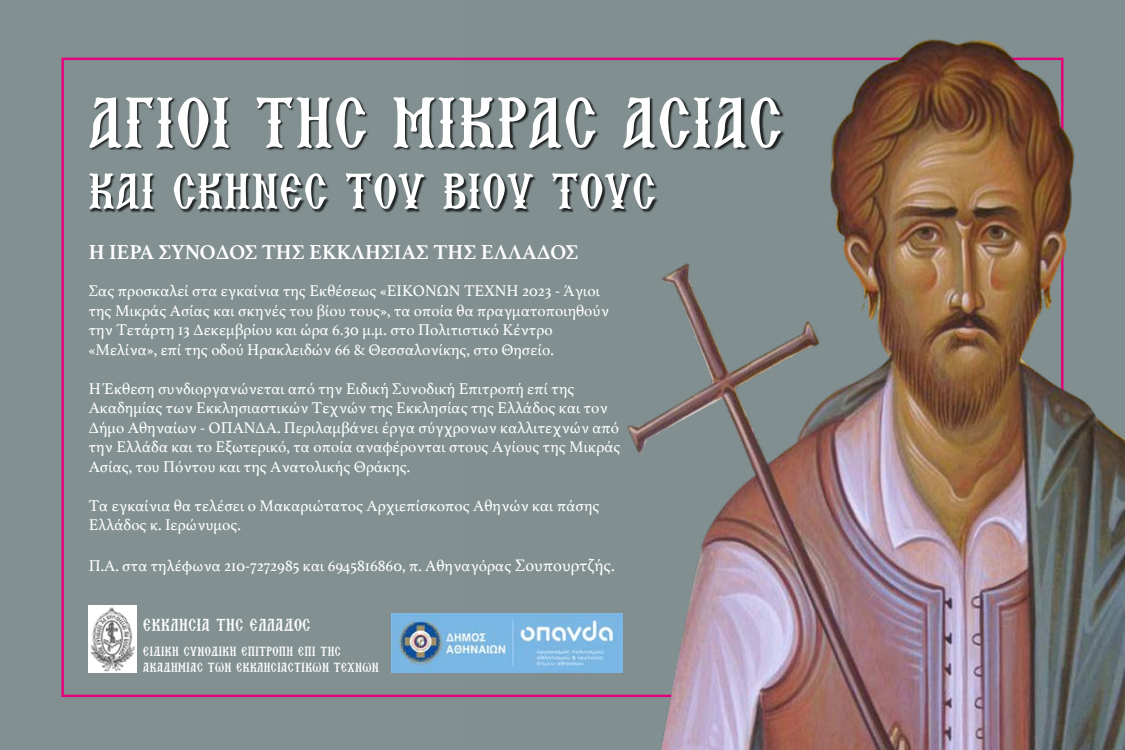
<style>
.page{position:relative;width:1125px;height:750px;background:#829091}
.page>*{position:absolute;margin:0;border:0;box-sizing:border-box;transform-origin:0 0}
.t1{font:72.25px "AL Byzantine";color:#fff}
.t2{font:50.88px "AL Byzantine";color:#fff}
.t3{font:700 21.25px "Athelas";color:#fff}
.t4{font:17.5px "AL Byzantine";color:#fff}
.t5{font:16.25px/19.5px "Athelas";color:#fff}
.t6{font:13.38px/16px "AL Byzantine";color:#fff}
.s1{font-size:17.5px}
</style>
<div class="page">
<div style="left:90px;top:98px;width:695px;height:114px;background:#000;opacity:.75"></div>
<img style="left:461px;top:39px;width:664px;height:711px">
<img style="left:392px;top:614px;width:231px;height:58px">
<img style="left:89px;top:605px;width:48px;height:67px">
<h1 class="t1" style="left:89px;top:89px;width:697px">Άγιοι της Μικράς Ασίας</h1>
<h2 class="t2" style="left:89px;top:168px;width:570px">και σκηνές του βιόυ τους</h2>
<h3 class="t3" style="left:89px;top:234px;width:491px">Η ΙΕΡΑ ΣΥΝΟΔΟΣ ΤΗΣ ΕΚΚΛΗΣΙΑΣ ΤΗΣ ΕΛΛΑΔΟΣ</h3>
<p class="t5" style="left:89px;top:281px;width:522px">Σας προσκαλεί στα εγκαίνια της Εκθέσεως «ΕΙΚΟΝΩΝ ΤΕΧΝΗ 2023 - Άγιοι της Μικράς Ασίας και σκηνές του βίου τους», τα οποία θα πραγματοποιηθούν την Tετάρτη 13 Δεκεμβρίου και ώρα 6.30 μ.μ. στο Πολιτιστικό Κέντρο «Μελίνα», επί της οδού Ηρακλειδών 66 &amp; Θεσσαλονίκης, στο Θησείο.</p>
<p class="t5" style="left:89px;top:378px;width:533px">Η Έκθεση συνδιοργανώνεται από την Ειδική Συνοδική Επιτροπή επί της Ακαδημίας των Εκκλησιαστικών Τεχνών της Εκκλησίας της Ελλάδος και τον Δήμο Αθηναίων - ΟΠΑΝΔΑ. Περιλαμβάνει έργα σύγχρονων καλλιτεχνών από την Ελλάδα και το Εξωτερικό, τα οποία αναφέρονται στους Αγίους της Μικράς Ασίας, του Πόντου και της Ανατολικής Θράκης.</p>
<p class="t5" style="left:89px;top:495px;width:512px">Τα εγκαίνια θα τελέσει ο Μακαριώτατος Αρχιεπίσκοπος Αθηνών και πάσης<br>Ελλάδος κ. Ιερώνυμος.</p>
<p class="t5" style="left:89px;top:555px;width:528px">Π.Α. στα τηλέφωνα 210-7272985 και 6945816860, π. Αθηναγόρας <span class="s1">Σουπουρτζής.</span></p>
<p class="t4" style="left:143px;top:617px;width:169px">Εκκλησία της Ελλάδος</p>
<p class="t6" style="left:143px;top:644px;width:237px">Ειδική Συνοδική Επιτροπή ΕΠΙ ΤΗΣ<br>Ακαδημίας ΤΩΝ Εκκλησιαστικών Τεχνών</p>
</div>
